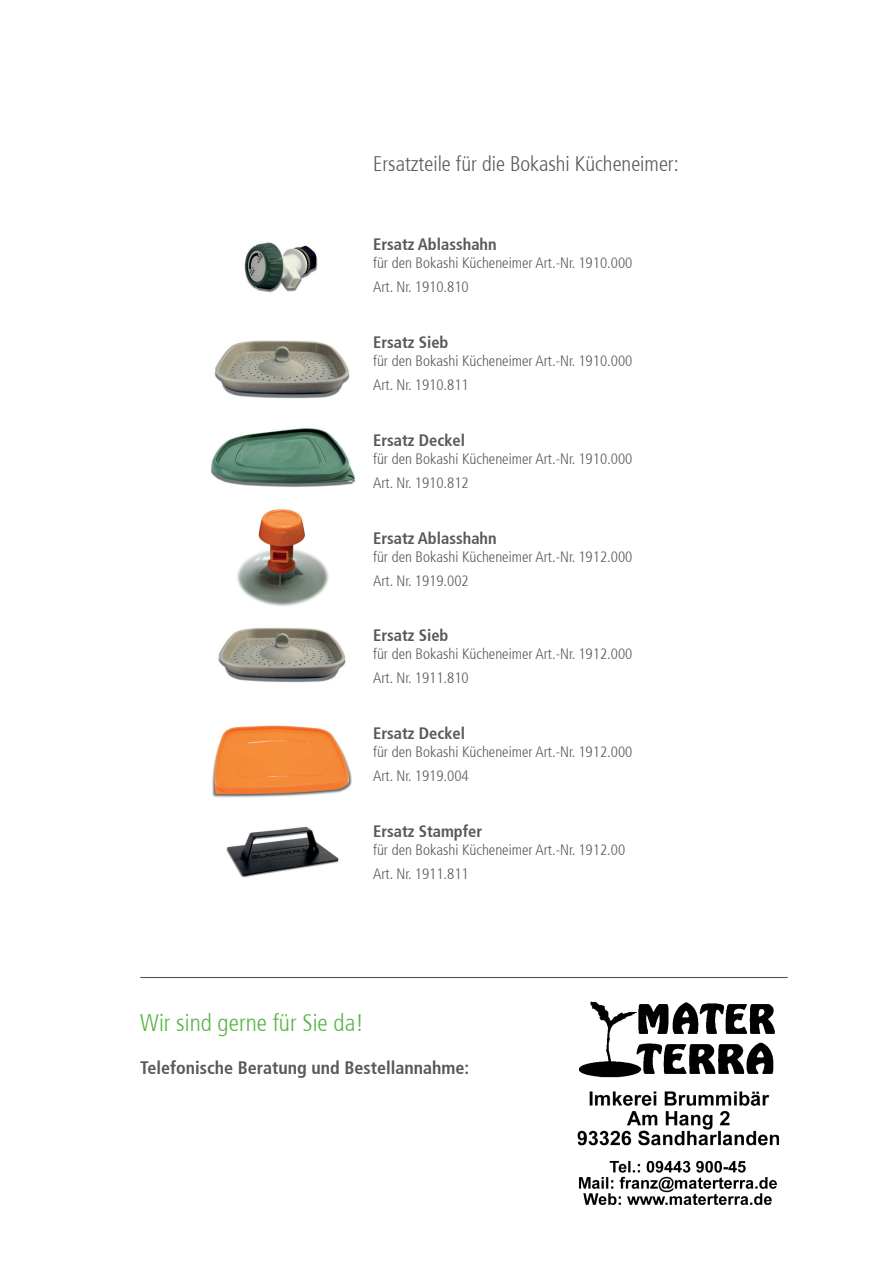
<style>
.page{position:relative;width:893px;height:1263px;background:#fff}
.page>*{position:absolute;margin:0;border:0;box-sizing:border-box;transform-origin:0 0}
.t1{font:300 condensed 24px "Frutiger 47";color:#57b447}
.t2{font:300 condensed 21px "Frutiger 47";color:#57585a}
.t3{font:700 condensed 18px "Frutiger 67";color:#57585a}
.t4{font:700 condensed 16.5px "Frutiger 67";color:#57585a}
.t5{font:300 condensed 15px/24px "Frutiger 47";color:#57585a}
</style>
<div class="page">
<hr style="left:140px;top:977px;width:648px;height:1px;background:#57585a">
<img style="left:226px;top:826px;width:113px;height:52px">
<img style="left:244px;top:242px;width:74px;height:51px">
<img style="left:214px;top:340px;width:136px;height:59px">
<img style="left:218px;top:628px;width:128px;height:55px">
<img style="left:210px;top:428px;width:145px;height:59px">
<img style="left:237px;top:509px;width:92px;height:97px">
<img style="left:212px;top:725px;width:140px;height:73px">
<img style="left:577px;top:1001px;width:203px;height:204px">
<h2 class="t2" style="left:373px;top:152px;width:307px">Ersatzteile für die Bokashi Kücheneimer:</h2>
<p class="t4" style="left:373px;top:235px;width:125px">Ersatz Ablasshahn</p>
<p class="t5" style="left:373px;top:251px;width:261px">für den Bokashi Kücheneimer Art.-Nr. 1910.000<br>Art. Nr. 1910.810</p>
<p class="t4" style="left:373px;top:332px;width:77px">Ersatz Sieb</p>
<p class="t5" style="left:373px;top:349px;width:261px">für den Bokashi Kücheneimer Art.-Nr. 1910.000<br>Art. Nr. 1910.811</p>
<p class="t4" style="left:373px;top:430px;width:93px">Ersatz Deckel</p>
<p class="t5" style="left:373px;top:447px;width:261px">für den Bokashi Kücheneimer Art.-Nr. 1910.000<br>Art. Nr. 1910.812</p>
<p class="t4" style="left:373px;top:528px;width:125px">Ersatz Ablasshahn</p>
<p class="t5" style="left:373px;top:545px;width:261px">für den Bokashi Kücheneimer Art.-Nr. 1912.000<br>Art. Nr. 1919.002</p>
<p class="t4" style="left:373px;top:626px;width:77px">Ersatz Sieb</p>
<p class="t5" style="left:373px;top:642px;width:261px">für den Bokashi Kücheneimer Art.-Nr. 1912.000<br>Art. Nr. 1911.810</p>
<p class="t4" style="left:373px;top:724px;width:93px">Ersatz Deckel</p>
<p class="t5" style="left:373px;top:740px;width:261px">für den Bokashi Kücheneimer Art.-Nr. 1912.000<br>Art. Nr. 1919.004</p>
<p class="t4" style="left:373px;top:821px;width:111px">Ersatz Stampfer</p>
<p class="t5" style="left:373px;top:838px;width:254px">für den Bokashi Kücheneimer Art.-Nr. 1912.00<br>Art. Nr. 1911.811</p>
<h1 class="t1" style="left:140px;top:1009px;width:225px">Wir sind gerne für Sie da!</h1>
<p class="t3" style="left:140px;top:1057px;width:330px">Telefonische Beratung und Bestellannahme:</p>
</div>
